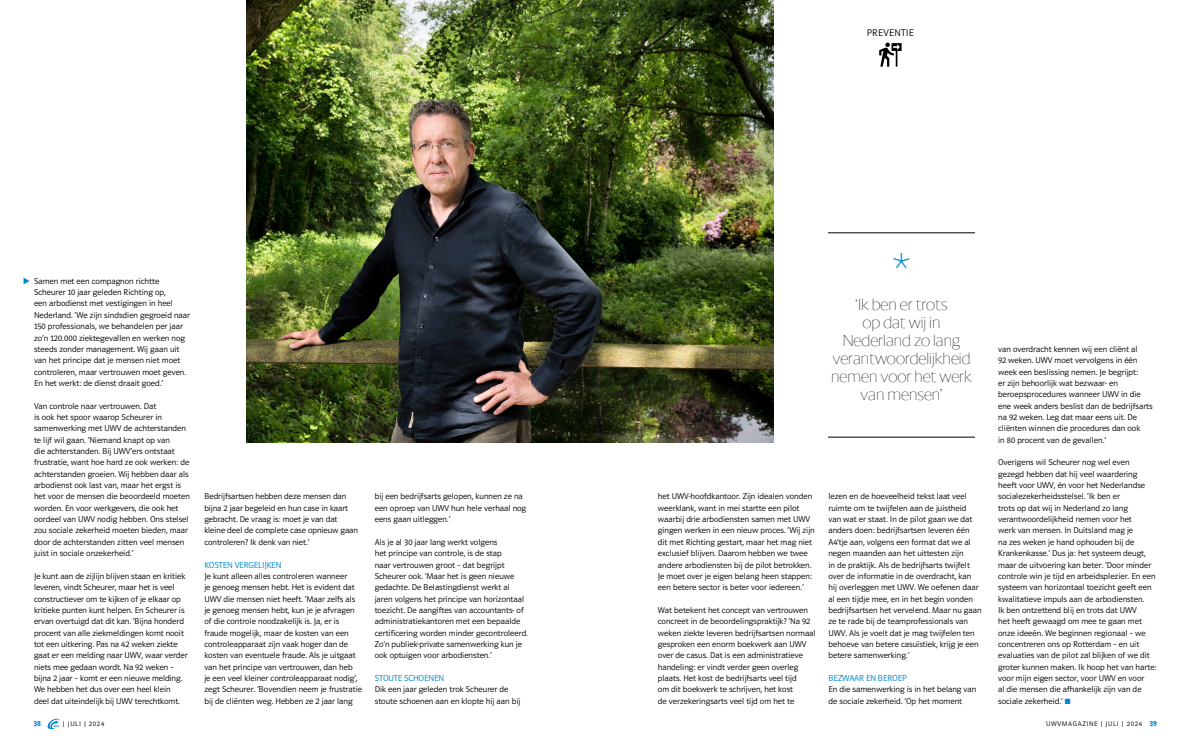
<style>
.page{position:relative;width:1191px;height:752px;background:#fff}
.page>*{position:absolute;margin:0;border:0;box-sizing:border-box;transform-origin:0 0}
.t1{font:47px "Berlingske Sans Tn";color:#0087cc}
.t2{font:16px/18px "Berlingske Sans Tn";color:#000;text-align:center}
.t3{font:300 10px "UWV Sans 2010";letter-spacing:.03em;color:#000}
.t4{font:300 9px "UWV Sans 2010";letter-spacing:-.02em;color:#0087cc}
.t5{font:300 8.7px/11.3px "UWV Sans 2010";color:#000}
.t6{font:700 8px "UWV Sans 2010";color:#0087cc}
.t7{font:300 7px "UWV Sans 2010";letter-spacing:.095em;color:#000}
.s1{font-weight:700;font-size:8px;color:#0087cc}
</style>
<div class="page">
<svg style="left:48px;top:718px;width:12px;height:10px"></svg>
<img style="left:247px;top:0;width:526px;height:442px">
<hr style="left:828px;top:232px;width:147px;height:1px;background:#000">
<hr style="left:828px;top:436px;width:147px;height:1px;background:#000">
<svg style="left:879px;top:43px;width:22px;height:24px"></svg>
<p class="t5" style="left:34px;top:275px;width:157px">Samen met een compagnon richtte Scheurer 10 jaar geleden Richting op,<br>een arbodienst met vestigingen in heel Nederland. ‘We zijn sindsdien gegroeid naar 150 professionals, we behandelen per jaar zo’n 120.000 ziektegevallen en werken nog steeds zonder management. Wij gaan uit van het principe dat je mensen niet moet controleren, maar vertrouwen moet geven.<br>En het werkt: de dienst draait goed.’</p>
<p class="t5" style="left:34px;top:400px;width:157px">Van controle naar vertrouwen. Dat<br>is ook het spoor waarop Scheurer in samenwerking met UWV de achterstanden te lijf wil gaan. ‘Niemand knapt op van<br>die achterstanden. Bij UWV’ers ontstaat frustratie, want hoe hard ze ook werken: de achterstanden groeien. Wij hebben daar als arbodienst ook last van, maar het ergst is het voor de mensen die beoordeeld moeten worden. En voor werkgevers, die ook het oordeel van UWV nodig hebben. Ons stelsel zou sociale zekerheid moeten bieden, maar door de achterstanden zitten veel mensen juist in sociale onzekerheid.’</p>
<p class="t5" style="left:34px;top:570px;width:155px">Je kunt aan de zijlijn blijven staan en kritiek leveren, vindt Scheurer, maar het is veel constructiever om te kijken of je elkaar op kritieke punten kunt helpen. En Scheurer is ervan overtuigd dat dit kan. ‘Bijna honderd procent van alle ziekmeldingen komt nooit tot een uitkering. Pas na 42 weken ziekte gaat er een melding naar UWV, waar verder niets mee gedaan wordt. Na 92 weken – bijna 2 jaar – komt er een nieuwe melding.<br>We hebben het dus over een heel klein deel dat uiteindelijk bij UWV terechtkomt.</p>
<p class="t5" style="left:204px;top:490px;width:155px">Bedrijfsartsen hebben deze mensen dan bijna 2 jaar begeleid en hun case in kaart gebracht. De vraag is: moet je van dat kleine deel de complete case opnieuw gaan controleren? Ik denk van niet.’</p>
<p class="t4" style="left:204px;top:559px;width:78px">KOSTEN VERGELIJKEN</p>
<p class="t5" style="left:204px;top:570px;width:159px">Je kunt alleen alles controleren wanneer<br>je genoeg mensen hebt. Het is evident dat UWV die mensen niet heeft. ‘Maar zelfs als je genoeg mensen hebt, kun je je afvragen of die controle noodzakelijk is. Ja, er is fraude mogelijk, maar de kosten van een controleapparaat zijn vaak hoger dan de kosten van eventuele fraude. Als je uitgaat van het principe van vertrouwen, dan heb<br>je een veel kleiner controleapparaat nodig’, zegt Scheurer. ‘Bovendien neem je frustratie bij de cliënten weg. Hebben ze 2 jaar lang</p>
<p class="t5" style="left:375px;top:490px;width:153px">bij een bedrijfsarts gelopen, kunnen ze na een oproep van UWV hun hele verhaal nog eens gaan uitleggen.’</p>
<p class="t5" style="left:375px;top:536px;width:155px">Als je al 30 jaar lang werkt volgens<br>het principe van controle, is de stap<br>naar vertrouwen groot – dat begrijpt Scheurer ook. ‘Maar het is geen nieuwe gedachte. De Belastingdienst werkt al jaren volgens het principe van horizontaal toezicht. De aangiftes van accountants- of administratiekantoren met een bepaalde certificering worden minder gecontroleerd.<br>Zo’n publiek-private samenwerking kun je ook optuigen voor arbodiensten.’</p>
<p class="t4" style="left:375px;top:673px;width:71px">STOUTE SCHOENEN</p>
<p class="t5" style="left:375px;top:683px;width:147px">Dik een jaar geleden trok Scheurer de stoute schoenen aan en klopte hij aan bij</p>
<p class="t3" style="left:866px;top:27px;width:49px">PREVENTIE</p>
<h1 class="t1" style="left:891px;top:234px;width:21px">*</h1>
<h2 class="t2" style="left:831px;top:295px;width:142px">‘Ik ben er trots<br>op dat wij in<br>Nederland zo lang verantwoordelijkheid nemen voor het werk van mensen’</h2>
<p class="t5" style="left:658px;top:490px;width:158px">het UWV-hoofdkantoor. Zijn idealen vonden weerklank, want in mei startte een pilot waarbij drie arbodiensten samen met UWV gingen werken in een nieuw proces. ‘Wij zijn dit met Richting gestart, maar het mag niet exclusief blijven. Daarom hebben we twee andere arbodiensten bij de pilot betrokken.<br>Je moet over je eigen belang heen stappen: een betere sector is beter voor iedereen.’</p>
<p class="t5" style="left:658px;top:604px;width:159px">Wat betekent het concept van vertrouwen concreet in de beoordelingspraktijk? ‘Na 92 weken ziekte leveren bedrijfsartsen normaal gesproken een enorm boekwerk aan UWV over de casus. Dat is een administratieve handeling: er vindt verder geen overleg plaats. Het kost de bedrijfsarts veel tijd<br>om dit boekwerk te schrijven, het kost<br>de verzekeringsarts veel tijd om het te</p>
<p class="t5" style="left:828px;top:490px;width:155px">lezen en de hoeveelheid tekst laat veel ruimte om te twijfelen aan de juistheid<br>van wat er staat. In de pilot gaan we dat anders doen: bedrijfsartsen leveren één A4'tje aan, volgens een format dat we al negen maanden aan het uittesten zijn<br>in de praktijk. Als de bedrijfsarts twijfelt over de informatie in de overdracht, kan hij overleggen met UWV. We oefenen daar al een tijdje mee, en in het begin vonden bedrijfsartsen het vervelend. Maar nu gaan ze te rade bij de teamprofessionals van UWV. Als je voelt dat je mag twijfelen ten behoeve van betere casuïstiek, krijg je een betere samenwerking.’</p>
<p class="t4" style="left:828px;top:673px;width:80px">BEZWAAR EN BEROEP</p>
<p class="t5" style="left:828px;top:683px;width:149px">En die samenwerking is in het belang van de sociale zekerheid. ’Op het moment</p>
<p class="t5" style="left:998px;top:343px;width:156px">van overdracht kennen wij een cliënt al<br>92 weken. UWV moet vervolgens in één week een beslissing nemen. Je begrijpt:<br>er zijn behoorlijk wat bezwaar- en beroepsprocedures wanneer UWV in die ene week anders beslist dan de bedrijfsarts na 92 weken. Leg dat maar eens uit. De cliënten winnen die procedures dan ook<br>in 80 procent van de gevallen.’</p>
<p class="t5" style="left:998px;top:456px;width:160px">Overigens wil Scheurer nog wel even gezegd hebben dat hij veel waardering heeft voor UWV, én voor het Nederlandse socialezekerheidsstelsel. ‘Ik ben er<br>trots op dat wij in Nederland zo lang verantwoordelijkheid nemen voor het<br>werk van mensen. In Duitsland mag je<br>na zes weken je hand ophouden bij de Krankenkasse.’ Dus ja: het systeem deugt, maar de uitvoering kan beter. ‘Door minder controle win je tijd en arbeidsplezier. En een systeem van horizontaal toezicht geeft een kwalitatieve impuls aan de arbodiensten.<br>Ik ben ontzettend blij en trots dat UWV<br>het heeft gewaagd om mee te gaan met onze ideeën. We beginnen regionaal – we concentreren ons op Rotterdam – en uit evaluaties van de pilot zal blijken of we dit groter kunnen maken. Ik hoop het van harte: voor mijn eigen sector, voor UWV en voor<br>al die mensen die afhankelijk zijn van de sociale zekerheid.’</p>
<p class="t6" style="left:34px;top:719px;width:9px">38</p>
<p class="t7" style="left:63px;top:720px;width:43px">| JULI | 2024</p>
<p class="t7" style="left:1046px;top:720px;width:112px">UWVMAGAZINE | JULI | 2024 <span class="s1">39</span></p>
</div>
